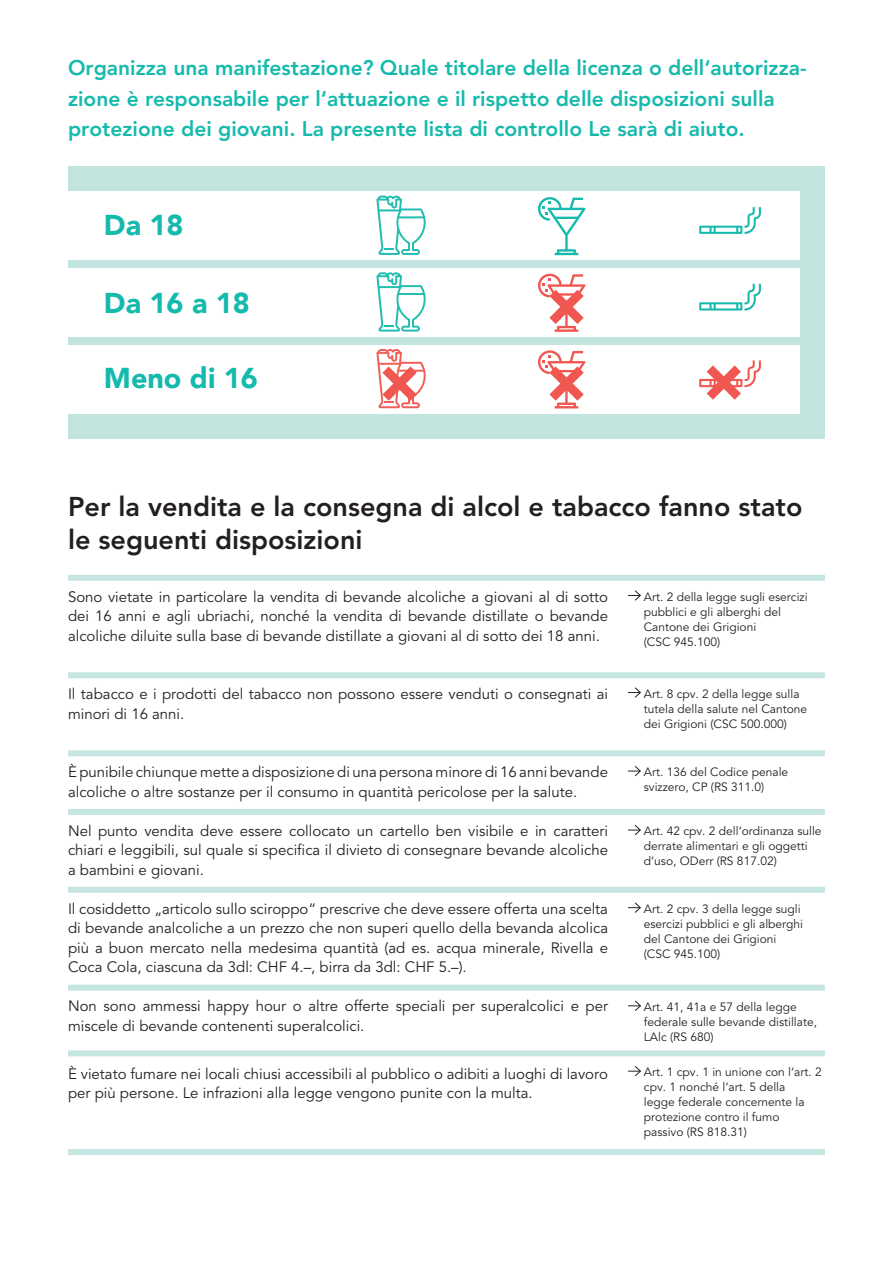
<style>
.page{position:relative;width:893px;height:1263px;background:#fff}
.page>*{position:absolute;margin:0;border:0;box-sizing:border-box;transform-origin:0 0}
.t1{font:900 28.65px "Avenir";color:#15baac}
.t2{font:800 27px/33px "Avenir";color:#231f20}
.t3{font:800 21px/30px "Avenir";color:#15baac}
.t4{font:15px/19.5px "Avenir";color:#231f20}
.t5{font:12px/15px "Avenir";color:#231f20}
</style>
<div class="page">
<div style="left:68px;top:166px;width:757px;height:273px;background:#c1e4df"></div>
<div style="left:68px;top:192px;width:731px;height:68px;background:#fff"></div>
<div style="left:68px;top:268px;width:731px;height:68px;background:#fff"></div>
<div style="left:68px;top:345px;width:731px;height:68px;background:#fff"></div>
<svg style="left:699px;top:284px;width:62px;height:26px"></svg>
<svg style="left:376px;top:272px;width:50px;height:60px"></svg>
<svg style="left:538px;top:197px;width:47px;height:58px"></svg>
<svg style="left:699px;top:207px;width:62px;height:27px"></svg>
<svg style="left:376px;top:196px;width:50px;height:59px"></svg>
<svg style="left:538px;top:350px;width:48px;height:59px"></svg>
<svg style="left:699px;top:360px;width:62px;height:40px"></svg>
<svg style="left:376px;top:349px;width:50px;height:60px"></svg>
<svg style="left:538px;top:274px;width:48px;height:58px"></svg>
<svg style="left:628px;top:590px;width:13px;height:11px"></svg>
<svg style="left:628px;top:687px;width:13px;height:11px"></svg>
<svg style="left:628px;top:766px;width:13px;height:11px"></svg>
<svg style="left:628px;top:825px;width:13px;height:11px"></svg>
<svg style="left:628px;top:902px;width:13px;height:11px"></svg>
<svg style="left:628px;top:1066px;width:13px;height:11px"></svg>
<svg style="left:628px;top:1000px;width:13px;height:11px"></svg>
<div style="left:68px;top:672px;width:757px;height:6px;background:#c6e6e2"></div>
<div style="left:68px;top:575px;width:757px;height:6px;background:#c6e6e2"></div>
<div style="left:68px;top:809px;width:757px;height:6px;background:#c6e6e2"></div>
<div style="left:68px;top:750px;width:757px;height:6px;background:#c6e6e2"></div>
<div style="left:68px;top:887px;width:757px;height:6px;background:#c6e6e2"></div>
<div style="left:68px;top:985px;width:757px;height:6px;background:#c6e6e2"></div>
<div style="left:68px;top:1050px;width:757px;height:6px;background:#c6e6e2"></div>
<div style="left:68px;top:1149px;width:757px;height:6px;background:#c6e6e2"></div>
<h3 class="t3" style="left:68px;top:53px;width:740px">Organizza una manifestazione? Quale titolare della licenza o dell‘autorizza&shy;zione è responsabile per l‘attuazione e il rispetto delle disposizioni sulla protezione dei giovani. La presente lista di controllo Le sarà di aiuto.</h3>
<h1 class="t1" style="left:104px;top:200px;width:81px">Da 18</h1>
<h1 class="t1" style="left:104px;top:278px;width:147px">Da 16 a 18</h1>
<h1 class="t1" style="left:104px;top:353px;width:155px">Meno di 16</h1>
<h2 class="t2" style="left:68px;top:490px;width:736px">Per la vendita e la consegna di alcol e tabacco fanno stato le seguenti disposizioni</h2>
<p class="t4" style="left:68px;top:587px;width:542px;text-align:justify">Sono vietate in particolare la vendita di bevande alcoliche a giovani al di sotto dei 16 anni e agli ubriachi, nonché la vendita di bevande distillate o bevande alcoliche diluite sulla base di bevande distillate a giovani al di sotto dei 18 anni.</p>
<p class="t5" style="left:644px;top:589px;width:165px">Art. 2 della legge sugli esercizi pubblici e gli alberghi del<br>Cantone dei Grigioni<br>(CSC 945.100)</p>
<p class="t4" style="left:68px;top:685px;width:542px">Il tabacco e i prodotti del tabacco non possono essere venduti o consegnati ai minori di 16 anni.</p>
<p class="t4" style="left:68px;top:763px;width:542px">È punibile chiunque mette a disposizione di una persona minore di 16 anni bevande alcoliche o altre sostanze per il consumo in quantità pericolose per la salute.</p>
<p class="t4" style="left:68px;top:821px;width:542px;text-align:justify">Nel punto vendita deve essere collocato un cartello ben visibile e in caratteri chiari e leggibili, sul quale si specifica il divieto di consegnare bevande alcoliche a bambini e giovani.</p>
<p class="t4" style="left:68px;top:899px;width:542px;text-align:justify">Il cosiddetto „articolo sullo sciroppo“ prescrive che deve essere offerta una scelta di bevande analcoliche a un prezzo che non superi quello della bevanda alcolica più a buon mercato nella medesima quantità (ad es. acqua minerale, Rivella e Coca Cola, ciascuna da 3dl: CHF 4.–, birra da 3dl: CHF 5.–).</p>
<p class="t4" style="left:68px;top:997px;width:542px">Non sono ammessi happy hour o altre offerte speciali per superalcolici e per miscele di bevande contenenti superalcolici.</p>
<p class="t4" style="left:68px;top:1064px;width:541px">È vietato fumare nei locali chiusi accessibili al pubblico o adibiti a luoghi di lavoro per più persone. Le infrazioni alla legge vengono punite con la multa.</p>
<p class="t5" style="left:644px;top:686px;width:165px">Art. 8 cpv. 2 della legge sulla tutela della salute nel Cantone dei Grigioni (CSC 500.000)</p>
<p class="t5" style="left:644px;top:765px;width:146px">Art. 136 del Codice penale svizzero, CP (RS 311.0)</p>
<p class="t5" style="left:644px;top:824px;width:179px">Art. 42 cpv. 2 dell‘ordinanza sulle derrate alimentari e gli oggetti d‘uso, ODerr (RS 817.02)</p>
<p class="t5" style="left:644px;top:901px;width:161px">Art. 2 cpv. 3 della legge sugli esercizi pubblici e gli alberghi del Cantone dei Grigioni (CSC 945.100)</p>
<p class="t5" style="left:644px;top:1000px;width:175px">Art. 41, 41a e 57 della legge federale sulle bevande distillate,<br>LAlc (RS 680)</p>
<p class="t5" style="left:644px;top:1065px;width:179px">Art. 1 cpv. 1 in unione con l‘art. 2 cpv. 1 nonché l‘art. 5 della<br>legge federale concernente la protezione contro il fumo passivo (RS 818.31)</p>
</div>
